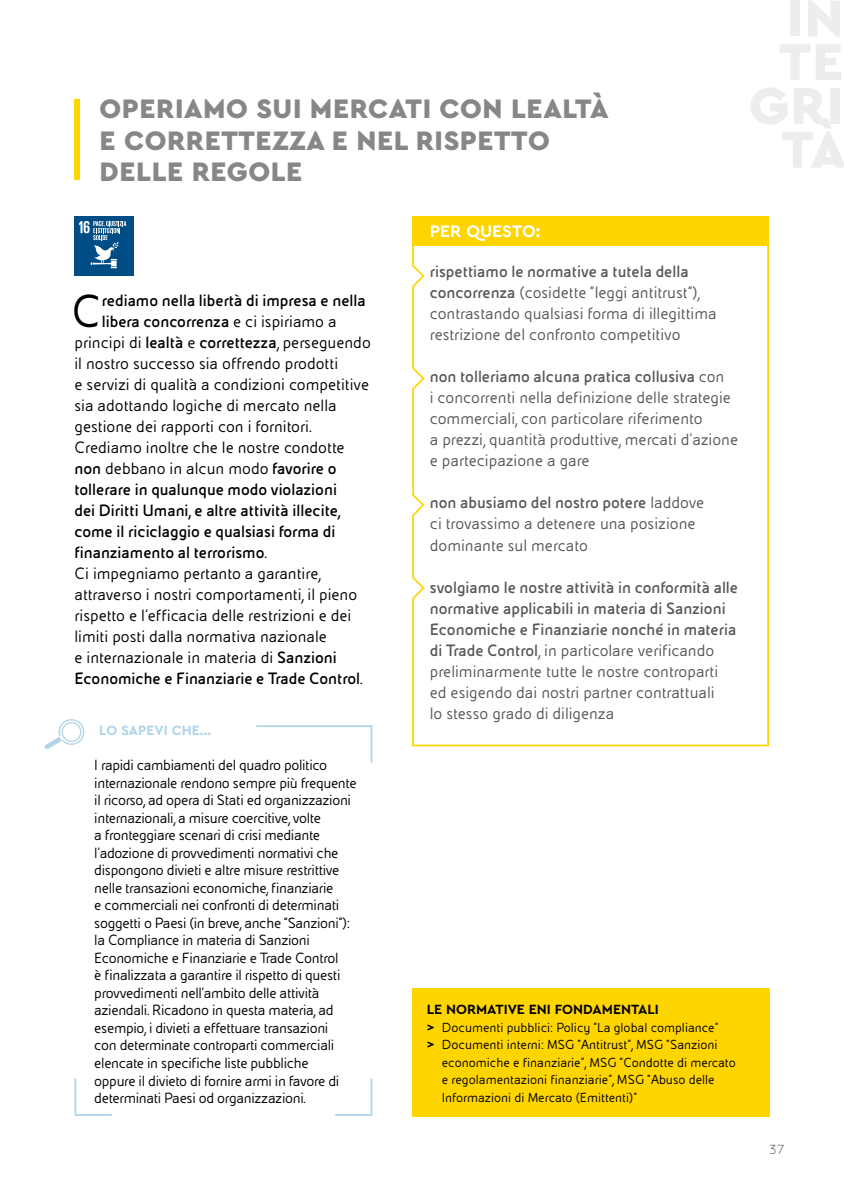
<style>
.page{position:relative;width:844px;height:1191px;background:#fff}
.page>*{position:absolute;margin:0;border:0;box-sizing:border-box;transform-origin:0 0}
.t1{font:49.18px "Eni Exp";color:#000}
.t2{font:900 28px/31.5px "Cera PRO";letter-spacing:.02em;color:#878787}
.t3{font:17.5px "Eni Exp";color:#000}
.t4{font:17.5px/21px "Eni Exp";color:#575756}
.t5{font:700 17.5px/21px "Eni Exp";color:#575756}
.t6{font:700 17.5px "Eni Exp";color:#000}
.t7{font:700 17.5px "Cera PRO";color:#fff}
.t8{font:15.75px/17.5px "Eni Exp";letter-spacing:-.02em;color:#000}
.t9{font:14px "Eni Exp";color:#000}
.t10{font:700 14px "Cera PRO";color:#000}
.t11{font:700 14px "Cera PRO";color:#afd3e8}
.t12{font:300 14px "Eni Exp";color:#575756}
.s1{font-weight:400}
.s2{font-weight:700}
.s3{font-family:"Cera PRO";font-weight:700}
</style>
<div class="page">
<div style="left:74px;top:99px;width:6px;height:81px;background:#ffd500"></div>
<div style="left:411px;top:217px;width:357px;height:29px;background:#ffd500"></div>
<svg style="left:412px;top:246px;width:356px;height:500px"></svg>
<div style="left:74px;top:216px;width:60px;height:60px;background:#004c84"></div>
<svg style="left:79px;top:221px;width:47px;height:47px"></svg>
<div style="left:412px;top:988px;width:357px;height:128px;background:#ffd500"></div>
<svg style="left:44px;top:719px;width:40px;height:30px"></svg>
<svg style="left:256px;top:725px;width:117px;height:38px"></svg>
<svg style="left:335px;top:1078px;width:38px;height:38px"></svg>
<svg style="left:74px;top:1078px;width:38px;height:38px"></svg>
<h2 class="t2" style="left:99px;top:92px;width:510px">OPERIAMO SUI MERCATI CON LEALTÀ<br>E CORRETTEZZA E NEL RISPETTO<br>DELLE REGOLE</h2>
<h1 class="t1" style="left:71px;top:286px;width:32px">C</h1>
<p class="t6" style="left:102px;top:291px;width:265px">rediamo nella libertà di impresa e nella</p>
<p class="t6" style="left:102px;top:312px;width:236px">libera concorrenza <span class="s1">e ci ispiriamo a</span></p>
<p class="t3" style="left:74px;top:333px;width:298px">principi di <span class="s2">lealtà</span> e <span class="s2">correttezza</span>, perseguendo</p>
<p class="t3" style="left:74px;top:354px;width:265px">il nostro successo sia offrendo prodotti</p>
<p class="t3" style="left:74px;top:375px;width:296px">e servizi di qualità a condizioni competitive</p>
<p class="t3" style="left:74px;top:396px;width:264px">sia adottando logiche di mercato nella</p>
<p class="t3" style="left:74px;top:417px;width:239px">gestione dei rapporti con i fornitori.</p>
<p class="t3" style="left:74px;top:438px;width:272px">Crediamo inoltre che le nostre condotte</p>
<p class="t3" style="left:74px;top:459px;width:263px"><span class="s2">non</span> debbano in alcun modo <span class="s2">favorire o</span></p>
<p class="t6" style="left:74px;top:480px;width:264px">tollerare in qualunque modo violazioni</p>
<p class="t6" style="left:74px;top:501px;width:267px">dei Diritti Umani, e altre attività illecite,</p>
<p class="t6" style="left:74px;top:522px;width:262px">come il riciclaggio e qualsiasi forma di</p>
<p class="t6" style="left:74px;top:543px;width:194px">finanziamento al terrorismo<span class="s1">.</span></p>
<p class="t3" style="left:74px;top:564px;width:248px">Ci impegniamo pertanto a garantire,</p>
<p class="t3" style="left:74px;top:585px;width:284px">attraverso i nostri comportamenti, il pieno</p>
<p class="t3" style="left:74px;top:606px;width:278px">rispetto e l’efficacia delle restrizioni e dei</p>
<p class="t3" style="left:74px;top:627px;width:254px">limiti posti dalla normativa nazionale</p>
<p class="t3" style="left:74px;top:648px;width:264px">e internazionale in materia di <span class="s2">Sanzioni</span></p>
<p class="t6" style="left:74px;top:669px;width:290px">Economiche e Finanziarie e Trade Control<span class="s1">.</span></p>
<p class="t11" style="left:99px;top:721px;width:113px">LO SAPEVI CHE...</p>
<p class="t8" style="left:94px;top:757px;width:264px">I rapidi cambiamenti del quadro politico internazionale rendono sempre più frequente il ricorso, ad opera di Stati ed organizzazioni internazionali, a misure coercitive, volte<br>a fronteggiare scenari di crisi mediante l’adozione di provvedimenti normativi che dispongono divieti e altre misure restrittive nelle transazioni economiche, finanziarie<br>e commerciali nei confronti di determinati soggetti o Paesi (in breve, anche “Sanzioni”): la Compliance in materia di Sanzioni Economiche e Finanziarie e Trade Control<br>è finalizzata a garantire il rispetto di questi provvedimenti nell’ambito delle attività aziendali. Ricadono in questa materia, ad esempio, i divieti a effettuare transazioni<br>con determinate controparti commerciali elencate in specifiche liste pubbliche<br>oppure il divieto di fornire armi in favore di determinati Paesi od organizzazioni.</p>
<p class="t7" style="left:429px;top:219px;width:112px">PER QUESTO:</p>
<p class="t4" style="left:429px;top:262px;width:288px"><span class="s2">rispettiamo le normative a tutela della concorrenza</span> (cosidette “leggi antitrust”), contrastando qualsiasi forma di illegittima restrizione del confronto competitivo</p>
<p class="t4" style="left:429px;top:367px;width:310px"><span class="s2">non tolleriamo alcuna pratica collusiva</span> con<br>i concorrenti nella definizione delle strategie commerciali, con particolare riferimento<br>a prezzi, quantità produttive, mercati d’azione e partecipazione a gare</p>
<p class="t4" style="left:429px;top:493px;width:276px"><span class="s2">non abusiamo del nostro potere</span> laddove ci trovassimo a detenere una posizione dominante sul mercato</p>
<p class="t5" style="left:429px;top:576px;width:310px">svolgiamo le nostre attività in conformità alle normative applicabili in materia di Sanzioni Economiche e Finanziarie nonché in materia di Trade Control<span class="s1">, in particolare verificando preliminarmente tutte le nostre controparti ed esigendo dai nostri partner contrattuali<br>lo stesso grado di diligenza</span></p>
<p class="t10" style="left:427px;top:1000px;width:233px">LE NORMATIVE ENI FONDAMENTALI</p>
<p class="t9" style="left:427px;top:1020px;width:293px"><span class="s3">&gt;</span> Documenti pubblici: Policy “La global compliance”</p>
<p class="t9" style="left:427px;top:1037px;width:292px"><span class="s3">&gt;</span> Documenti interni: MSG “Antitrust”, MSG “Sanzioni</p>
<p class="t9" style="left:441px;top:1055px;width:295px">economiche e finanziarie”, MSG “Condotte di mercato</p>
<p class="t9" style="left:441px;top:1072px;width:274px">e regolamentazioni finanziarie”, MSG “Abuso delle</p>
<p class="t9" style="left:441px;top:1090px;width:197px">Informazioni di Mercato (Emittenti)”</p>
<p class="t12" style="left:769px;top:1142px;width:16px">37</p>
</div>
